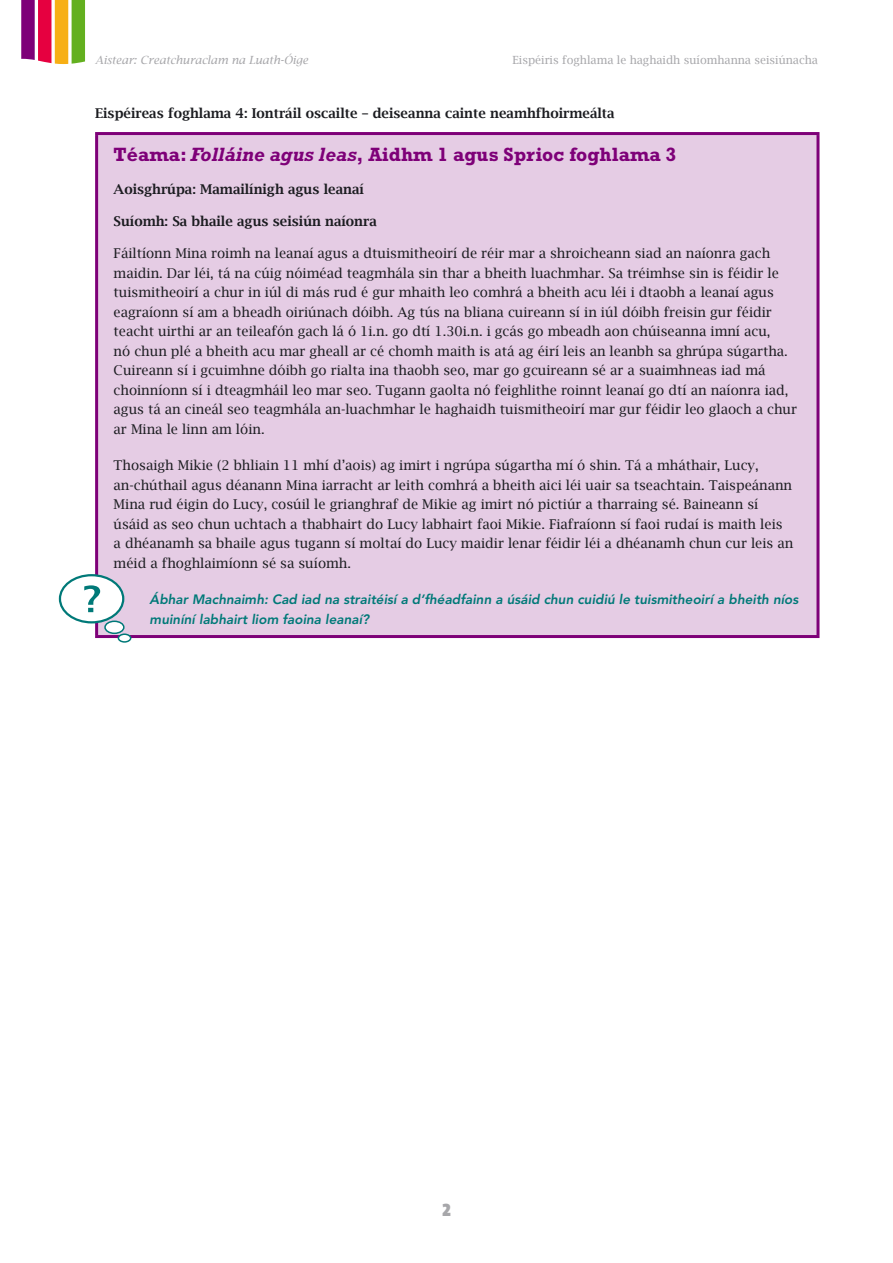
<style>
.page{position:relative;width:893px;height:1263px;background:#fff}
.page>*{position:absolute;margin:0;border:0;box-sizing:border-box;transform-origin:0 0}
.t1{font:700 19.5px "Rockwell";color:#7e0078}
.t2{font:18px "The Sans Black Caps";color:#a7a7aa}
.t3{font:13.5px/19.5px "Lucida Bright";color:#1b1c20}
.t4{font:600 13.5px "Lucida Bright";color:#1b1c20}
.t5{font:italic 800 13.5px/19.5px "Avenir";color:#007978}
.t6{font:11.25px "Lucida Bright";color:#a7a7aa}
.t7{font:italic 11.25px "Lucida Bright";color:#a7a7aa}
.s1{font-style:italic}
</style>
<div class="page">
<div style="left:97px;top:134px;width:721px;height:502px;background:#e5cce4"></div>
<hr style="left:95px;top:132px;width:724px;height:3px;background:#7e0078">
<hr style="left:95px;top:135px;width:3px;height:500px;background:#7e0078">
<hr style="left:816px;top:135px;width:3px;height:500px;background:#7e0078">
<hr style="left:95px;top:635px;width:724px;height:3px;background:#7e0078">
<div style="left:60px;top:575px;width:63px;height:47px;background:#fff;border-radius:50%"></div>
<div style="left:59px;top:574px;width:65px;height:49px;border:2px solid #007978;border-radius:50%"></div>
<div style="left:105px;top:621px;width:19px;height:12px;background:#fff;border-radius:50%"></div>
<div style="left:104px;top:620px;width:21px;height:14px;border:2px solid #007978;border-radius:50%"></div>
<div style="left:118px;top:634px;width:13px;height:8px;background:#fff;border-radius:50%"></div>
<div style="left:118px;top:633px;width:13px;height:10px;border:2px solid #007978;border-radius:50%"></div>
<svg style="left:84px;top:585px;width:16px;height:27px"></svg>
<svg style="left:21px;top:0;width:64px;height:64px;background:#bf785e"></svg>
<p class="t7" style="left:95px;top:53px;width:215px">Aistear: Creatchuraclam na Luath-Óige</p>
<p class="t6" style="left:513px;top:53px;width:307px">Eispéiris foghlama le haghaidh suíomhanna seisiúnacha</p>
<p class="t4" style="left:95px;top:104px;width:521px">Eispéireas foghlama 4: Iontráil oscailte – deiseanna cainte neamhfhoirmeálta</p>
<h1 class="t1" style="left:114px;top:143px;width:564px">Téama: <span class="s1">Folláine agus leas</span>, Aidhm 1 agus Sprioc foghlama 3</h1>
<p class="t4" style="left:114px;top:181px;width:252px">Aoisghrúpa: Mamailínigh agus leanaí</p>
<p class="t4" style="left:114px;top:213px;width:265px">Suíomh: Sa bhaile agus seisiún naíonra</p>
<p class="t3" style="left:114px;top:243px;width:685px">Fáiltíonn Mina roimh na leanaí agus a dtuismitheoirí de réir mar a shroicheann siad an naíonra gach maidin. Dar léi, tá na cúig nóiméad teagmhála sin thar a bheith luachmhar. Sa tréimhse sin is féidir le tuismitheoirí a chur in iúl di más rud é gur mhaith leo comhrá a bheith acu léi i dtaobh a leanaí agus eagraíonn sí am a bheadh oiriúnach dóibh. Ag tús na bliana cuireann sí in iúl dóibh freisin gur féidir teacht uirthi ar an teileafón gach lá ó 1i.n. go dtí 1.30i.n. i gcás go mbeadh aon chúiseanna imní acu,<br>nó chun plé a bheith acu mar gheall ar cé chomh maith is atá ag éirí leis an leanbh sa ghrúpa súgartha.<br>Cuireann sí i gcuimhne dóibh go rialta ina thaobh seo, mar go gcuireann sé ar a suaimhneas iad má choinníonn sí i dteagmháil leo mar seo. Tugann gaolta nó feighlithe roinnt leanaí go dtí an naíonra iad, agus tá an cineál seo teagmhála an-luachmhar le haghaidh tuismitheoirí mar gur féidir leo glaoch a chur ar Mina le linn am lóin.</p>
<p class="t3" style="left:114px;top:455px;width:681px">Thosaigh Mikie (2 bhliain 11 mhí d’aois) ag imirt i ngrúpa súgartha mí ó shin. Tá a mháthair, Lucy, an-chúthail agus déanann Mina iarracht ar leith comhrá a bheith aici léi uair sa tseachtain. Taispeánann Mina rud éigin do Lucy, cosúil le grianghraf de Mikie ag imirt nó pictiúr a tharraing sé. Baineann sí úsáid as seo chun uchtach a thabhairt do Lucy labhairt faoi Mikie. Fiafraíonn sí faoi rudaí is maith leis<br>a dhéanamh sa bhaile agus tugann sí moltaí do Lucy maidir lenar féidir léi a dhéanamh chun cur leis an méid a fhoghlaimíonn sé sa suíomh.</p>
<p class="t5" style="left:150px;top:590px;width:650px">Ábhar Machnaimh: Cad iad na straitéisí a d’fhéadfainn a úsáid chun cuidiú le tuismitheoirí a bheith níos muiníní labhairt liom faoina leanaí?</p>
<h2 class="t2" style="left:442px;top:1195px;width:10px">2</h2>
</div>
